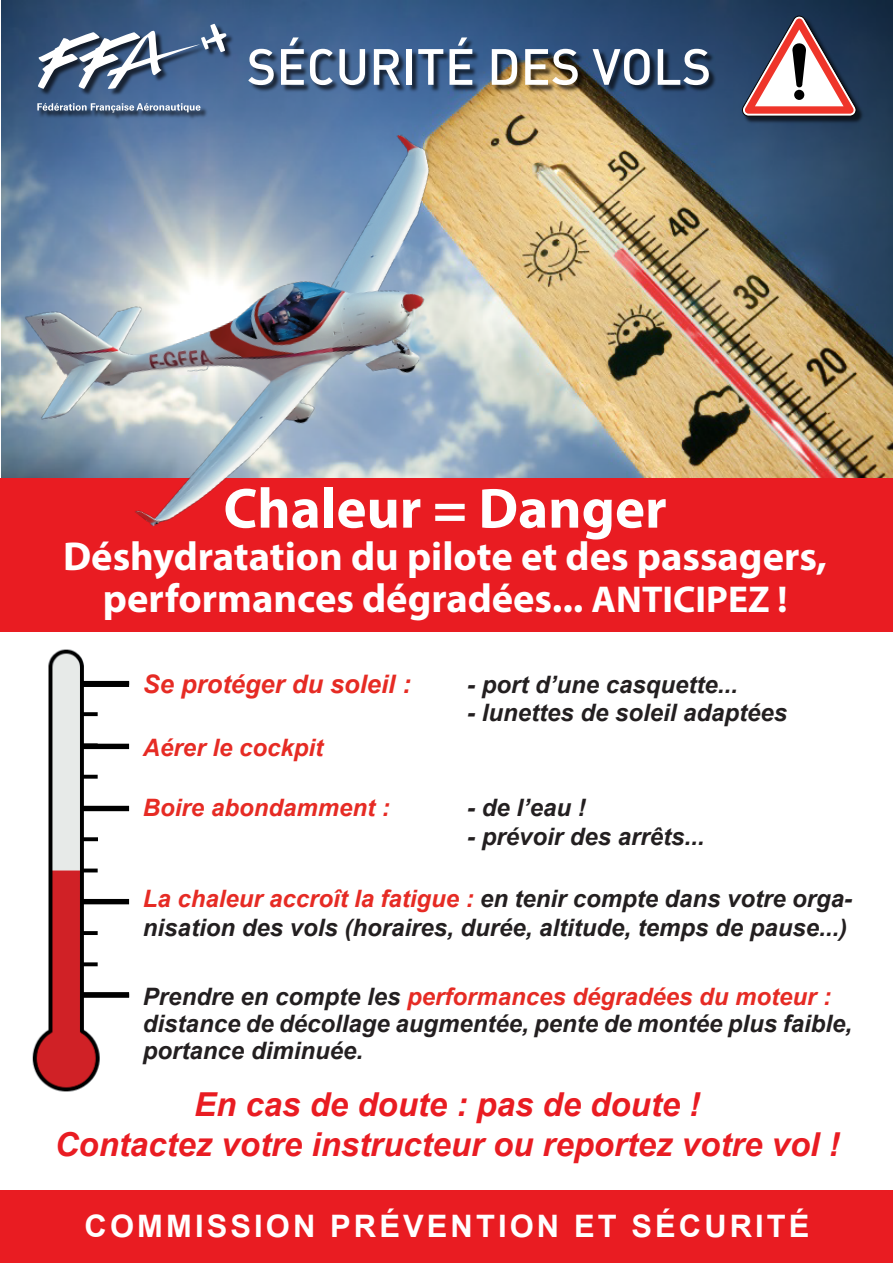
<style>
.page{position:relative;width:893px;height:1263px;background:#fff}
.page>*{position:absolute;margin:0;border:0;box-sizing:border-box;transform-origin:0 0}
.t1{font:700 57px "Myriad Pro";color:#fff}
.t2{font:500 50.1px "DIN Alternate";color:#fff}
.t3{font:700 40.5px/42px "Myriad Pro";color:#fff;text-align:center}
.t4{font:italic 700 33px/40.5px "Arial";color:#e91c22;text-align:center}
.t5{font:700 30.9px "Arial";letter-spacing:.1em;color:#fff}
.t6{font:italic 700 25.5px "Arial";color:#e62b24}
.t7{font:italic 700 24px/27px "Arial";color:#231f20}
.t8{font:italic 700 24px "Arial";color:#e62b24}
.s1{font-size:37.5px}
.s2{color:#e62b24}
</style>
<div class="page">
<img style="left:32px;top:649px;width:98px;height:443px">
<img style="left:2px;top:0;width:891px;height:478px">
<img style="left:37px;top:24px;width:198px;height:97px">
<svg style="left:38px;top:24px;width:189px;height:65px"></svg>
<svg style="left:37px;top:103px;width:164px;height:10px"></svg>
<img style="left:246px;top:37px;width:474px;height:67px">
<img style="left:742px;top:16px;width:123px;height:109px">
<svg style="left:742px;top:16px;width:115px;height:101px"></svg>
<div style="left:0;top:478px;width:893px;height:153px;background:#e91c22"></div>
<img style="left:1px;top:130px;width:495px;height:397px">
<div style="left:83px;top:744px;width:46px;height:5px;background:#000"></div>
<div style="left:83px;top:681px;width:46px;height:6px;background:#000"></div>
<div style="left:83px;top:806px;width:46px;height:5px;background:#000"></div>
<div style="left:83px;top:899px;width:46px;height:5px;background:#000"></div>
<div style="left:83px;top:992px;width:46px;height:5px;background:#000"></div>
<div style="left:98px;top:828px;width:34px;height:28px;background:#fff"></div>
<div style="left:0;top:1190px;width:893px;height:73px;background:#e91c22"></div>
<h2 class="t2" style="left:247px;top:35px;width:466px">SÉCURITÉ DES VOLS</h2>
<h1 class="t1" style="left:224px;top:471px;width:445px">Chaleur = Danger</h1>
<h3 class="t3" style="left:63px;top:534px;width:765px">Déshydratation du pilote et des passagers, performances dégradées... <span class="s1">ANTICIPEZ !</span></h3>
<p class="t6" style="left:143px;top:667px;width:269px">Se protéger du soleil :</p>
<p class="t7" style="left:467px;top:671px;width:272px">- port d’une casquette...</p>
<p class="t7" style="left:467px;top:700px;width:322px">- lunettes de soleil adaptées</p>
<p class="t8" style="left:143px;top:731px;width:182px">Aérer le cockpit</p>
<p class="t8" style="left:143px;top:792px;width:248px">Boire abondamment :</p>
<p class="t7" style="left:467px;top:795px;width:120px">- de l’eau !</p>
<p class="t7" style="left:467px;top:824px;width:239px">- prévoir des arrêts...</p>
<p class="t7" style="left:143px;top:885px;width:711px;line-height:28.8px"><span class="s2">La chaleur accroît la fatigue :</span> en tenir compte dans votre orga&shy;nisation des vols (horaires, durée, altitude, temps de pause...)</p>
<p class="t7" style="left:143px;top:984px;width:711px">Prendre en compte les <span class="s2">performances dégradées du moteur : </span>distance de décollage augmentée, pente de montée plus faible, portance diminuée.</p>
<h3 class="t4" style="left:55px;top:1085px;width:786px">En cas de doute : pas de doute !<br>Contactez votre instructeur ou reportez votre vol !</h3>
<p class="t5" style="left:85px;top:1205px;width:726px">COMMISSION PRÉVENTION ET SÉCURITÉ</p>
</div>
